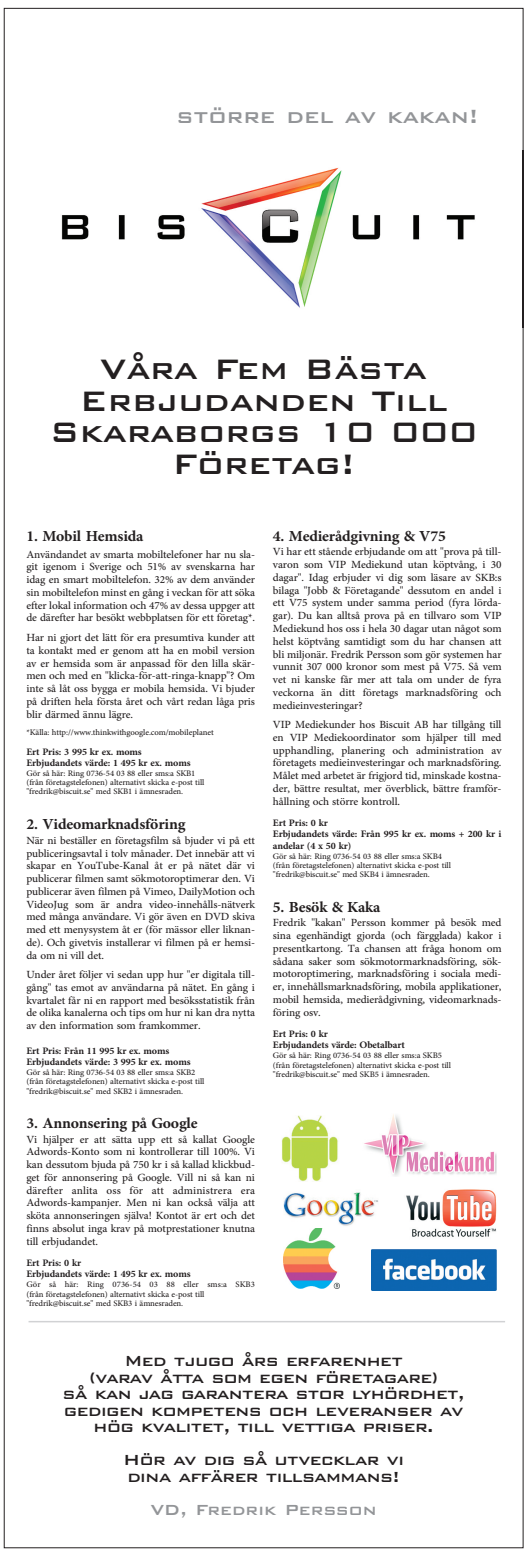
<style>
.page{position:relative;width:528px;height:1556px;background:#fff}
.page>*{position:absolute;margin:0;border:0;box-sizing:border-box;transform-origin:0 0}
.t1{font:500 37.5px/31.5px "Bank Gothic BT";color:#231f20;text-align:center}
.t2{font:500 25.5px "Bank Gothic BT";color:#939598}
.t3{font:700 21px "Adobe Arabic";letter-spacing:-.01em;color:#231f20}
.t4{font:500 19.5px/16.5px "Bank Gothic BT";letter-spacing:-.03em;color:#231f20;text-align:center}
.t5{font:500 19.5px "Bank Gothic BT";color:#939598}
.t6{font:15px/12.8px "Adobe Arabic";letter-spacing:-.005em;color:#231f20;text-align:justify}
.t7{font:700 13.5px/11.2px "Adobe Arabic";letter-spacing:-.01em;color:#231f20}
.t8{font:11.55px/9.3px "Adobe Arabic";letter-spacing:-.005em;color:#231f20}
</style>
<div class="page">
<img style="left:61px;top:151px;width:463px;height:177px">
<img style="left:522px;top:151px;width:1px;height:177px">
<hr style="left:29px;top:1320px;width:476px;height:2px;background:#d1d2d4">
<img style="left:283px;top:1228px;width:56px;height:60px">
<img style="left:371px;top:1249px;width:125px;height:41px">
<img style="left:283px;top:1192px;width:95px;height:34px">
<img style="left:281px;top:1115px;width:57px;height:66px">
<img style="left:364px;top:1114px;width:132px;height:62px">
<img style="left:406px;top:1189px;width:91px;height:48px">
<h2 class="t2" style="left:176px;top:99px;width:303px">större del av kakan!</h2>
<h1 class="t1" style="left:49px;top:350px;width:429px">Våra Fem Bästa<br>Erbjudanden Till<br>Skaraborgs 10 000<br>Företag!</h1>
<h3 class="t3" style="left:26px;top:519px;width:118px">1. Mobil Hemsida</h3>
<p class="t6" style="left:26px;top:546px;width:230px">Användandet av smarta mobiltelefoner har nu sla&shy;git igenom i Sverige och 51% av svenskarna har idag en smart mobiltelefon. 32% av dem använder sin mobiltelefon minst en gång i veckan för att söka efter lokal information och 47% av dessa uppger att de därefter har besökt webbplatsen för ett företag*.</p>
<p class="t6" style="left:26px;top:629px;width:230px">Har ni gjort det lätt för era presumtiva kunder att ta kontakt med er genom att ha en mobil version av er hemsida som är anpassad för den lilla skär&shy;men och med en "klicka-för-att-ringa-knapp"? Om inte så låt oss bygga er mobila hemsida. Vi bjuder på driften hela första året och vårt redan låga pris blir därmed ännu lägre.</p>
<p class="t8" style="left:26px;top:726px;width:189px">*Källa: http://www.thinkwithgoogle.com/mobileplanet</p>
<p class="t7" style="left:26px;top:744px;width:165px">Ert Pris: 3 995 kr ex. moms<br>Erbjudandets värde: 1 495 kr ex. moms</p>
<p class="t8" style="left:26px;top:767px;width:179px">Gör så här: Ring 0736-54 03 88 eller sms:a SKB1 (från företagstelefonen) alternativt skicka e-post till "fredrik@biscuit.se" med SKB1 i ämnesraden.</p>
<h3 class="t3" style="left:26px;top:807px;width:160px">2. Videomarknadsföring</h3>
<p class="t6" style="left:26px;top:832px;width:230px">När ni beställer en företagsfilm så bjuder vi på ett publiceringsavtal i tolv månader. Det innebär att vi skapar en YouTube-Kanal åt er på nätet där vi publicerar filmen samt sökmotoroptimerar den. Vi publicerar även filmen på Vimeo, DailyMotion och VideoJug som är andra video-innehålls-nätverk med många användare. Vi gör även en DVD skiva med ett menysystem åt er (för mässor eller liknan&shy;de). Och givetvis installerar vi filmen på er hemsi&shy;da om ni vill det.</p>
<p class="t6" style="left:26px;top:966px;width:230px">Under året följer vi sedan upp hur "er digitala till&shy;gång" tas emot av användarna på nätet. En gång i kvartalet får ni en rapport med besöksstatistik från de olika kanalerna och tips om hur ni kan dra nytta av den information som framkommer.</p>
<p class="t7" style="left:26px;top:1043px;width:165px">Ert Pris: Från 11 995 kr ex. moms<br>Erbjudandets värde: 3 995 kr ex. moms</p>
<p class="t8" style="left:26px;top:1066px;width:179px">Gör så här: Ring 0736-54 03 88 eller sms:a SKB2 (från företagstelefonen) alternativt skicka e-post till "fredrik@biscuit.se" med SKB2 i ämnesraden.</p>
<h3 class="t3" style="left:26px;top:1106px;width:173px">3. Annonsering på Google</h3>
<p class="t6" style="left:26px;top:1131px;width:230px">Vi hjälper er att sätta upp ett så kallat Google Adwords-Konto som ni kontrollerar till 100%. Vi kan dessutom bjuda på 750 kr i så kallad klickbud&shy;get för annonsering på Google. Vill ni så kan ni därefter anlita oss för att administrera era Adwords-kampanjer. Men ni kan också välja att sköta annonseringen själva! Kontot är ert och det finns absolut inga krav på motprestationer knutna till erbjudandet.</p>
<p class="t7" style="left:26px;top:1256px;width:165px">Ert Pris: 0 kr<br>Erbjudandets värde: 1 495 kr ex. moms</p>
<p class="t8" style="left:26px;top:1278px;width:230px">Gör så här: Ring 0736-54 03 88 eller sms:a SKB3 (från företagstelefonen) alternativt skicka e-post till "fredrik@biscuit.se" med SKB3 i ämnesraden.</p>
<h3 class="t3" style="left:273px;top:519px;width:174px">4. Medierådgivning &amp; V75</h3>
<p class="t6" style="left:273px;top:544px;width:230px">Vi har ett stående erbjudande om att "prova på till&shy;varon som VIP Mediekund utan köptvång, i 30 dagar". Idag erbjuder vi dig som läsare av SKB:s bilaga "Jobb &amp; Företagande" dessutom en andel i ett V75 system under samma period (fyra lörda&shy;gar). Du kan alltså prova på en tillvaro som VIP Mediekund hos oss i hela 30 dagar utan något som helst köptvång samtidigt som du har chansen att bli miljonär. Fredrik Persson som gör systemen har vunnit 307 000 kronor som mest på V75. Så vem vet ni kanske får mer att tala om under de fyra veckorna än ditt företags marknadsföring och medieinvesteringar?</p>
<p class="t6" style="left:273px;top:716px;width:230px">VIP Mediekunder hos Biscuit AB har tillgång till en VIP Mediekoordinator som hjälper till med upphandling, planering och administration av företagets medieinvesteringar och marknadsföring.<br>Målet med arbetet är frigjord tid, minskade kostna&shy;der, bättre resultat, mer överblick, bättre framför&shy;hållning och större kontroll.</p>
<p class="t7" style="left:273px;top:816px;width:230px">Ert Pris: 0 kr<br>Erbjudandets värde: Från 995 kr ex. moms + 200 kr i andelar (4 x 50 kr)</p>
<p class="t8" style="left:273px;top:850px;width:179px">Gör så här: Ring 0736-54 03 88 eller sms:a SKB4 (från företagstelefonen) alternativt skicka e-post till "fredrik@biscuit.se" med SKB4 i ämnesraden.</p>
<h3 class="t3" style="left:273px;top:890px;width:109px">5. Besök &amp; Kaka</h3>
<p class="t6" style="left:273px;top:914px;width:230px">Fredrik "kakan" Persson kommer på besök med sina egenhändigt gjorda (och färgglada) kakor i presentkartong. Ta chansen att fråga honom om sådana saker som sökmotormarknadsföring, sök&shy;motoroptimering, marknadsföring i sociala medi&shy;er, innehållsmarknadsföring, mobila applikationer, mobil hemsida, medierådgivning, videomarknads&shy;föring osv.</p>
<p class="t7" style="left:273px;top:1026px;width:133px">Ert Pris: 0 kr<br>Erbjudandets värde: Obetalbart</p>
<p class="t8" style="left:273px;top:1049px;width:179px">Gör så här: Ring 0736-54 03 88 eller sms:a SKB5 (från företagstelefonen) alternativt skicka e-post till "fredrik@biscuit.se" med SKB5 i ämnesraden.</p>
<h3 class="t4" style="left:63px;top:1351px;width:403px">Med tjugo års erfarenhet<br>(varav åtta som egen företagare)<br>så kan jag garantera stor lyhördhet, gedigen kompetens och leveranser av hög kvalitet, till vettiga priser.</h3>
<h3 class="t4" style="left:123px;top:1450px;width:282px;text-align:left">Hör av dig så utvecklar vi dina affärer tillsammans!</h3>
<h3 class="t5" style="left:150px;top:1496px;width:227px">VD, Fredrik Persson</h3>
</div>
